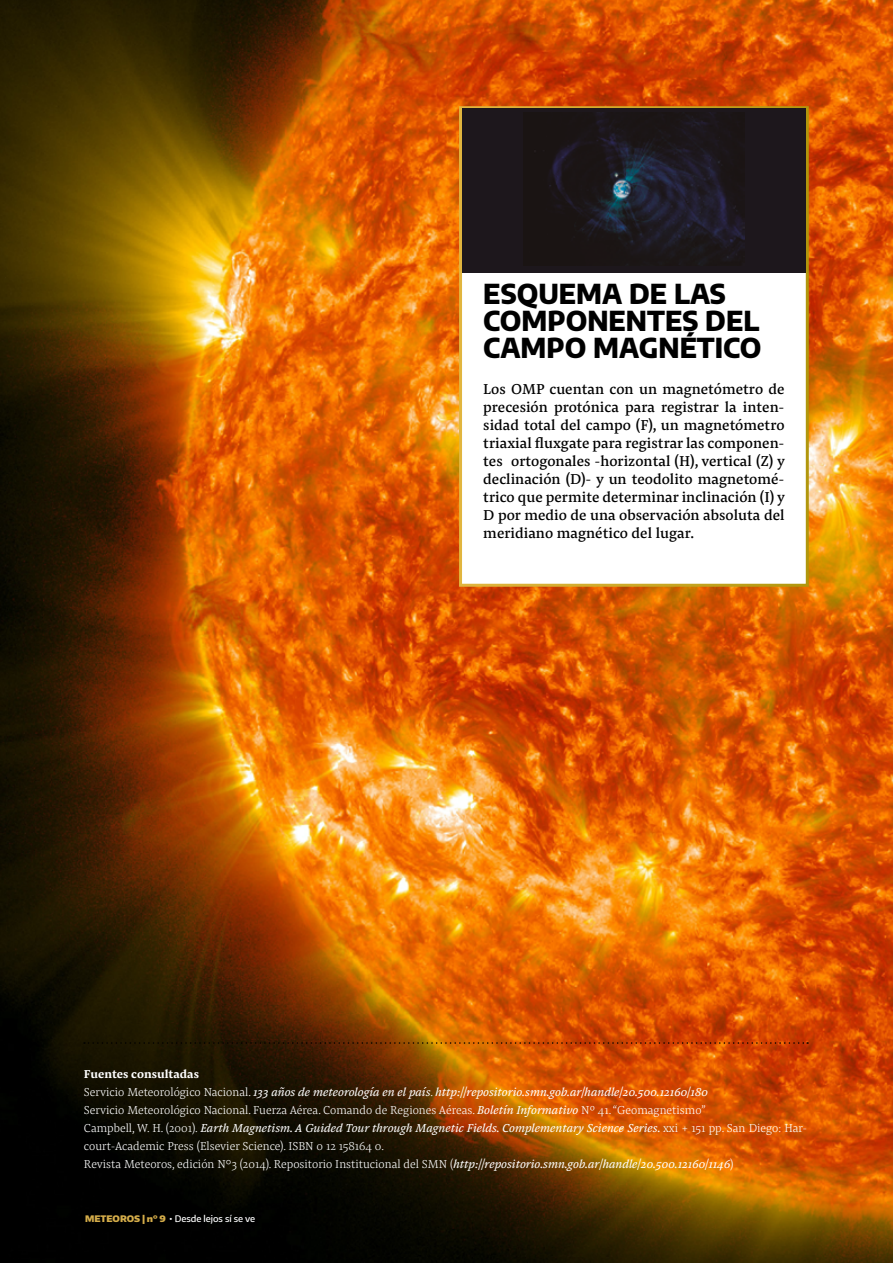
<style>
.page{position:relative;width:893px;height:1263px;background:#fff}
.page>*{position:absolute;margin:0;border:0;box-sizing:border-box;transform-origin:0 0}
.t1{font:800 27px/27px "Encode Sans";color:#000}
.t2{font:15px/18px "Pensum Pro";color:#000;text-align:justify}
.t3{font:300 12px/18px "Pensum Pro";color:#fff}
.t4{font:500 9px "Encode Sans";color:#fff}
.s1{font-weight:700}
.s2{font-weight:400;font-style:italic}
.s3{font-weight:900;color:#d5ad4a}
.s4{font-family:"Fira Sans";font-weight:400}
</style>
<div class="page">
<img style="left:0;top:0;width:893px;height:1263px">
<svg style="left:84px;top:1042px;width:724px;height:2px"></svg>
<div style="left:460px;top:108px;width:347px;height:477px;background:#fff"></div>
<div style="left:459px;top:106px;width:350px;height:481px;border:3px solid #fff"></div>
<div style="left:462px;top:108px;width:344px;height:165px;background:#1d171c"></div>
<img style="left:534px;top:112px;width:210px;height:146px">
<h1 class="t1" style="left:483px;top:279px;width:280px">ESQUEMA DE LAS<br>COMPONENTES DEL<br>CAMPO MAGNÉTICO</h1>
<p class="t2" style="left:483px;top:380px;width:303px">Los OMP cuentan con un magnetómetro de precesión protónica para registrar la inten&shy;sidad total del campo (F), un magnetómetro triaxial fluxgate para registrar las componen&shy;tes ortogonales -horizontal (H), vertical (Z) y declinación (D)- y un teodolito magnetomé&shy;trico que permite determinar inclinación (I) y D por medio de una observación absoluta del meridiano magnético del lugar.</p>
<p class="t3" style="left:84px;top:1065px;width:725px"><span class="s1">Fuentes consultadas<br></span>Servicio Meteorológico Nacional. <span class="s2">133 años de meteorología en el país</span>. <span class="s2">http://repositorio.smn.gob.ar/handle/20.500.12160/180<br></span>Servicio Meteorológico Nacional. Fuerza Aérea. Comando de Regiones Aéreas. <span class="s2">Boletín Informativo</span> Nº 41. “Geomagnetismo”<br>Campbell, W. H. (2001). <span class="s2">Earth Magnetism. A Guided Tour through Magnetic Fields. Complementary Science Series.</span> xxi + 151 pp. San Diego: Har&shy;court-Academic Press (Elsevier Science). ISBN 0 12 158164 0.<br>Revista Meteoros, edición N°3 (2014). Repositorio Institucional del SMN (<span class="s2">http://repositorio.smn.gob.ar/handle/20.500.12160/1146</span>)</p>
<p class="t4" style="left:85px;top:1212px;width:172px"><span class="s3">METEOROS | n° 9</span> <span class="s4">•</span> Desde lejos sí se ve</p>
</div>
